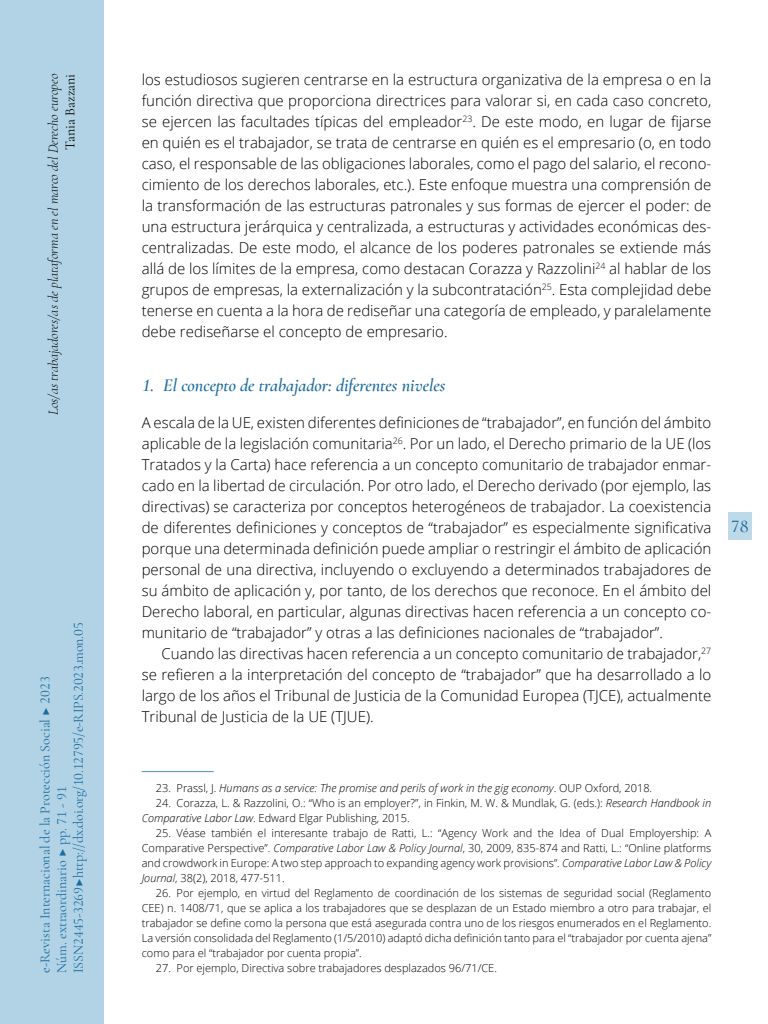
<style>
.page{position:relative;width:768px;height:1024px;background:#fff}
.page>*{position:absolute;margin:0;border:0;box-sizing:border-box;transform-origin:0 0}
._42_Enunciado_1_1_1{font:italic 600 18px "Cormorant Garamond";color:#1b6b9f}
.t1{font:500 18px "Cormorant Garamond";color:#1b6b9f}
._00_bsc{font:300 15px/21px "Open Sans";color:#000;text-align:justify}
._00_bsc_Sin{font:300 15px/21px "Open Sans";color:#000;text-align:justify}
.t2{font:14px/16.8px "Cormorant Garamond";color:#1b6b9f}
.t3{font:italic 300 14px "Cormorant Garamond";color:#000}
.t4{font:14px "Cormorant Garamond";color:#000}
.zz_notas{font:300 11px/15px "Open Sans";color:#000;text-align:justify}
.zz_notas-2{font:italic 300 11px "Open Sans";color:#000}
.s1{font-style:normal}
.s2{font-style:italic}
</style>
<div class="page">
<hr style="left:142px;top:771px;width:72px;height:1px;background:#4b94b9">
<div style="left:0;top:0;width:103px;height:1024px;background:#b1d3e5"></div>
<div style="left:728px;top:512px;width:23px;height:28px;background:#bedae8"></div>
<p class="t3" style="left:45px;top:415px;width:343px;rotate:-90deg">Los/as trabajadores/as de plataforma en el marco del Derecho europeo</p>
<p class="t4" style="left:62px;top:150px;width:77px;rotate:-90deg">Tania Bazzani</p>
<p class="t2" style="left:36px;top:973px;width:352px;rotate:-90deg">e-Revista Internacional de la Protección Social ▶ 2023<br>Núm. extraordinario ▶ pp. 71 - 91<br>ISSN 2445-3269 ▶ http://dx.doi.org/10.12795/e-RIPS.2023.mon.05</p>
<p class="_00_bsc" style="left:142px;top:69px;width:571px">los estudiosos sugieren centrarse en la estructura organizativa de la empresa o en la función directiva que proporciona directrices para valorar si, en cada caso concreto, se ejercen las facultades típicas del empleador<sup>23</sup>. De este modo, en lugar de fijarse en quién es el trabajador, se trata de centrarse en quién es el empresario (o, en todo caso, el responsable de las obligaciones laborales, como el pago del salario, el recono&shy;cimiento de los derechos laborales, etc.). Este enfoque muestra una comprensión de la transformación de las estructuras patronales y sus formas de ejercer el poder: de una estructura jerárquica y centralizada, a estructuras y actividades económicas des&shy;centralizadas. De este modo, el alcance de los poderes patronales se extiende más allá de los límites de la empresa, como destacan Corazza y Razzolini<sup>24</sup> al hablar de los grupos de empresas, la externalización y la subcontratación<sup>25</sup>. Esta complejidad debe tenerse en cuenta a la hora de rediseñar una categoría de empleado, y paralelamente debe rediseñarse el concepto de empresario.</p>
<p class="_42_Enunciado_1_1_1" style="left:142px;top:374px;width:305px">1. El concepto de trabajador: diferentes niveles</p>
<p class="_00_bsc_Sin" style="left:142px;top:411px;width:571px">A escala de la UE, existen diferentes definiciones de “trabajador”, en función del ámbito aplicable de la legislación comunitaria<sup>26</sup>. Por un lado, el Derecho primario de la UE (los Tratados y la Carta) hace referencia a un concepto comunitario de trabajador enmar&shy;cado en la libertad de circulación. Por otro lado, el Derecho derivado (por ejemplo, las directivas) se caracteriza por conceptos heterogéneos de trabajador. La coexistencia de diferentes definiciones y conceptos de “trabajador” es especialmente significativa porque una determinada definición puede ampliar o restringir el ámbito de aplicación personal de una directiva, incluyendo o excluyendo a determinados trabajadores de su ámbito de aplicación y, por tanto, de los derechos que reconoce. En el ámbito del Derecho laboral, en particular, algunas directivas hacen referencia a un concepto co&shy;munitario de “trabajador” y otras a las definiciones nacionales de “trabajador”.</p>
<p class="_00_bsc" style="left:142px;top:642px;width:571px;text-indent:20px">Cuando las directivas hacen referencia a un concepto comunitario de trabajador,<sup>27 </sup>se refieren a la interpretación del concepto de “trabajador” que ha desarrollado a lo largo de los años el Tribunal de Justicia de la Comunidad Europea (TJCE), actualmente Tribunal de Justicia de la UE (TJUE).</p>
<p class="t1" style="left:731px;top:515px;width:19px">78</p>
<p class="zz_notas-2" style="left:156px;top:781px;width:498px"><span class="s1">23. Prassl, J.</span> Humans as a service: The promise and perils of work in the gig economy<span class="s1">. OUP Oxford, 2018.</span></p>
<p class="zz_notas" style="left:142px;top:795px;width:571px;text-indent:14px">24. Corazza, L. &amp; Razzolini, O.: “Who is an employer?”, in Finkin, M. W. &amp; Mundlak, G. (eds.): <span class="s2">Research Handbook in<br>Comparative Labor Law</span>. Edward Elgar Publishing, 2015.</p>
<p class="zz_notas" style="left:142px;top:825px;width:571px;text-indent:14px">25. Véase también el interesante trabajo de Ratti, L.: “Agency Work and the Idea of Dual Employership: A Comparative Perspective”. <span class="s2">Comparative Labor Law &amp; Policy Journal</span>, 30, 2009, 835-874 and Ratti, L.: “Online platforms and crowdwork in Europe: A two step approach to expanding agency work provisions”. <span class="s2">Comparative Labor Law &amp; Policy Journal</span>, 38(2), 2018, 477-511.</p>
<p class="zz_notas" style="left:142px;top:885px;width:571px;text-indent:14px">26. Por ejemplo, en virtud del Reglamento de coordinación de los sistemas de seguridad social (Reglamento CEE) n. 1408/71, que se aplica a los trabajadores que se desplazan de un Estado miembro a otro para trabajar, el trabajador se define como la persona que está asegurada contra uno de los riesgos enumerados en el Reglamento.<br>La versión consolidada del Reglamento (1/5/2010) adaptó dicha definición tanto para el “trabajador por cuenta ajena” como para el “trabajador por cuenta propia”.</p>
<p class="zz_notas" style="left:156px;top:960px;width:343px">27. Por ejemplo, Directiva sobre trabajadores desplazados 96/71/CE.</p>
</div>
